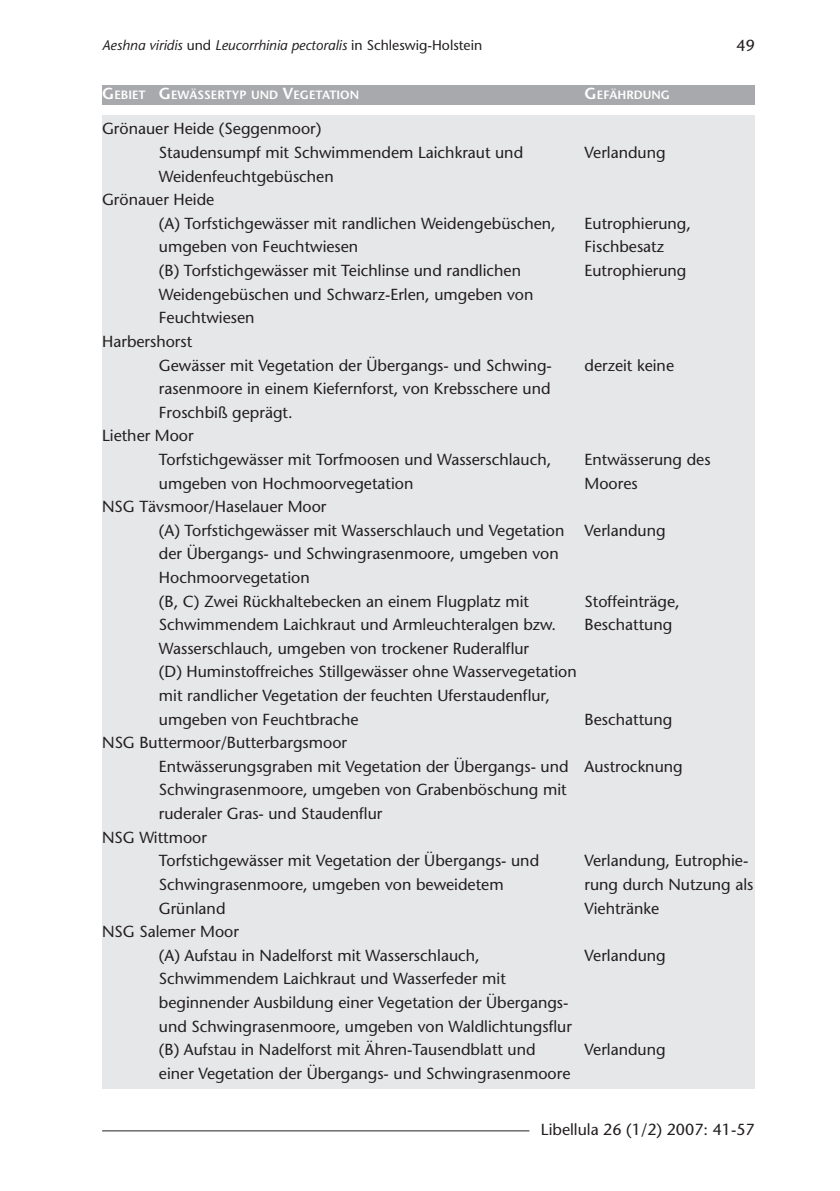
<style>
.page{position:relative;width:840px;height:1191px;background:#fff}
.page>*{position:absolute;margin:0;border:0;box-sizing:border-box;transform-origin:0 0}
.t1{font:16px/23.6px "Stone Sans";color:#231f20}
.t2{font:italic 14px "Stone Sans";color:#231f20}
.t3{font:600 12px "Stone Sans";color:#fff}
.s1{font-style:normal}
.s2{font-size:16px}
</style>
<div class="page">
<hr style="left:102px;top:1130px;width:427px;height:1px;background:#231f20">
<div style="left:102px;top:85px;width:652px;height:20px;background:#a8a9ad"></div>
<div style="left:102px;top:116px;width:652px;height:973px;background:#e6e7e9"></div>
<p class="t2" style="left:102px;top:40px;width:381px">Aeshna viridis <span class="s1">und</span> Leucorrhinia pectoralis <span class="s1">in Schleswig-Holstein</span></p>
<p class="t3" style="left:102px;top:90px;width:258px"><span class="s2">G</span>EBIET <span class="s2">G</span>EWÄSSERTYP UND <span class="s2">V</span>EGETATION</p>
<p class="t3" style="left:584px;top:90px;width:87px"><span class="s2">G</span>EFÄHRDUNG</p>
<p class="t1" style="left:159px;top:119px;width:365px;text-indent:-57px">Grönauer Heide (Seggenmoor)<br>Staudensumpf mit Schwimmendem Laichkraut und</p>
<p class="t1" style="left:584px;top:142px;width:82px">Verlandung</p>
<p class="t1" style="left:102px;top:166px;width:233px;text-indent:57px">Weidenfeuchtgebüschen<br>Grönauer Heide</p>
<p class="t1" style="left:159px;top:213px;width:398px">(A) Torfstichgewässer mit randlichen Weidengebüschen,</p>
<p class="t1" style="left:584px;top:213px;width:108px">Eutrophierung,</p>
<p class="t1" style="left:159px;top:237px;width:201px">umgeben von Feuchtwiesen</p>
<p class="t1" style="left:584px;top:237px;width:81px">Fischbesatz</p>
<p class="t1" style="left:159px;top:260px;width:363px">(B) Torfstichgewässer mit Teichlinse und randlichen</p>
<p class="t1" style="left:584px;top:260px;width:103px">Eutrophierung</p>
<p class="t1" style="left:159px;top:284px;width:376px">Weidengebüschen und Schwarz-Erlen, umgeben von</p>
<p class="t1" style="left:159px;top:308px;width:97px">Feuchtwiesen</p>
<p class="t1" style="left:102px;top:331px;width:92px">Harbershorst</p>
<p class="t1" style="left:159px;top:355px;width:394px">Gewässer mit Vegetation der Übergangs- und Schwing-</p>
<p class="t1" style="left:584px;top:355px;width:91px">derzeit keine</p>
<p class="t1" style="left:159px;top:378px;width:393px">rasenmoore in einem Kiefernforst, von Krebsschere und</p>
<p class="t1" style="left:159px;top:402px;width:135px">Froschbiß geprägt.</p>
<p class="t1" style="left:102px;top:426px;width:93px">Liether Moor</p>
<p class="t1" style="left:159px;top:449px;width:394px">Torfstichgewässer mit Torfmoosen und Wasserschlauch,</p>
<p class="t1" style="left:584px;top:449px;width:127px">Entwässerung des</p>
<p class="t1" style="left:159px;top:473px;width:256px">umgeben von Hochmoorvegetation</p>
<p class="t1" style="left:584px;top:473px;width:55px">Moores</p>
<p class="t1" style="left:159px;top:496px;width:407px;text-indent:-57px">NSG Tävsmoor/Haselauer Moor<br>(A) Torfstichgewässer mit Wasserschlauch und Vegetation</p>
<p class="t1" style="left:584px;top:520px;width:82px">Verlandung</p>
<p class="t1" style="left:159px;top:544px;width:401px">der Übergangs- und Schwingrasenmoore, umgeben von<br>Hochmoorvegetation<br>(B, C) Zwei Rückhaltebecken an einem Flugplatz mit</p>
<p class="t1" style="left:584px;top:591px;width:97px">Stoffeinträge,</p>
<p class="t1" style="left:159px;top:614px;width:398px">Schwimmendem Laichkraut und Armleuchteralgen bzw.</p>
<p class="t1" style="left:584px;top:614px;width:89px">Beschattung</p>
<p class="t1" style="left:159px;top:638px;width:419px">Wasserschlauch, umgeben von trockener Ruderalflur<br>(D) Huminstoffreiches Stillgewässer ohne Wasservegetation mit randlicher Vegetation der feuchten Uferstaudenflur, umgeben von Feuchtbrache</p>
<p class="t1" style="left:584px;top:709px;width:89px">Beschattung</p>
<p class="t1" style="left:736px;top:36px;width:20px">49</p>
<p class="t1" style="left:102px;top:732px;width:246px">NSG Buttermoor/Butterbargsmoor</p>
<p class="t1" style="left:159px;top:756px;width:525px">Entwässerungsgraben mit Vegetation der Übergangs- und Austrocknung</p>
<p class="t1" style="left:159px;top:780px;width:409px">Schwingrasenmoore, umgeben von Grabenböschung mit</p>
<p class="t1" style="left:159px;top:803px;width:225px">ruderaler Gras- und Staudenflur</p>
<p class="t1" style="left:102px;top:827px;width:106px">NSG Wittmoor</p>
<p class="t1" style="left:159px;top:850px;width:381px">Torfstichgewässer mit Vegetation der Übergangs- und</p>
<p class="t1" style="left:584px;top:850px;width:165px">Verlandung, Eutrophie-</p>
<p class="t1" style="left:159px;top:874px;width:346px">Schwingrasenmoore, umgeben von beweidetem</p>
<p class="t1" style="left:584px;top:874px;width:170px">rung durch Nutzung als</p>
<p class="t1" style="left:159px;top:898px;width:68px">Grünland</p>
<p class="t1" style="left:584px;top:898px;width:76px">Viehtränke</p>
<p class="t1" style="left:159px;top:921px;width:322px;text-indent:-57px">NSG Salemer Moor<br>(A) Aufstau in Nadelforst mit Wasserschlauch,</p>
<p class="t1" style="left:584px;top:945px;width:82px">Verlandung</p>
<p class="t1" style="left:159px;top:968px;width:414px">Schwimmendem Laichkraut und Wasserfeder mit beginnender Ausbildung einer Vegetation der Übergangs&shy;und Schwingrasenmoore, umgeben von Waldlichtungsflur (B) Aufstau in Nadelforst mit Ähren-Tausendblatt und</p>
<p class="t1" style="left:159px;top:1063px;width:413px">einer Vegetation der Übergangs- und Schwingrasenmoore</p>
<p class="t1" style="left:584px;top:1039px;width:82px">Verlandung</p>
<p class="t1" style="left:540px;top:1119px;width:215px">Libellula 26 (1/2) 2007: 41-57</p>
</div>
